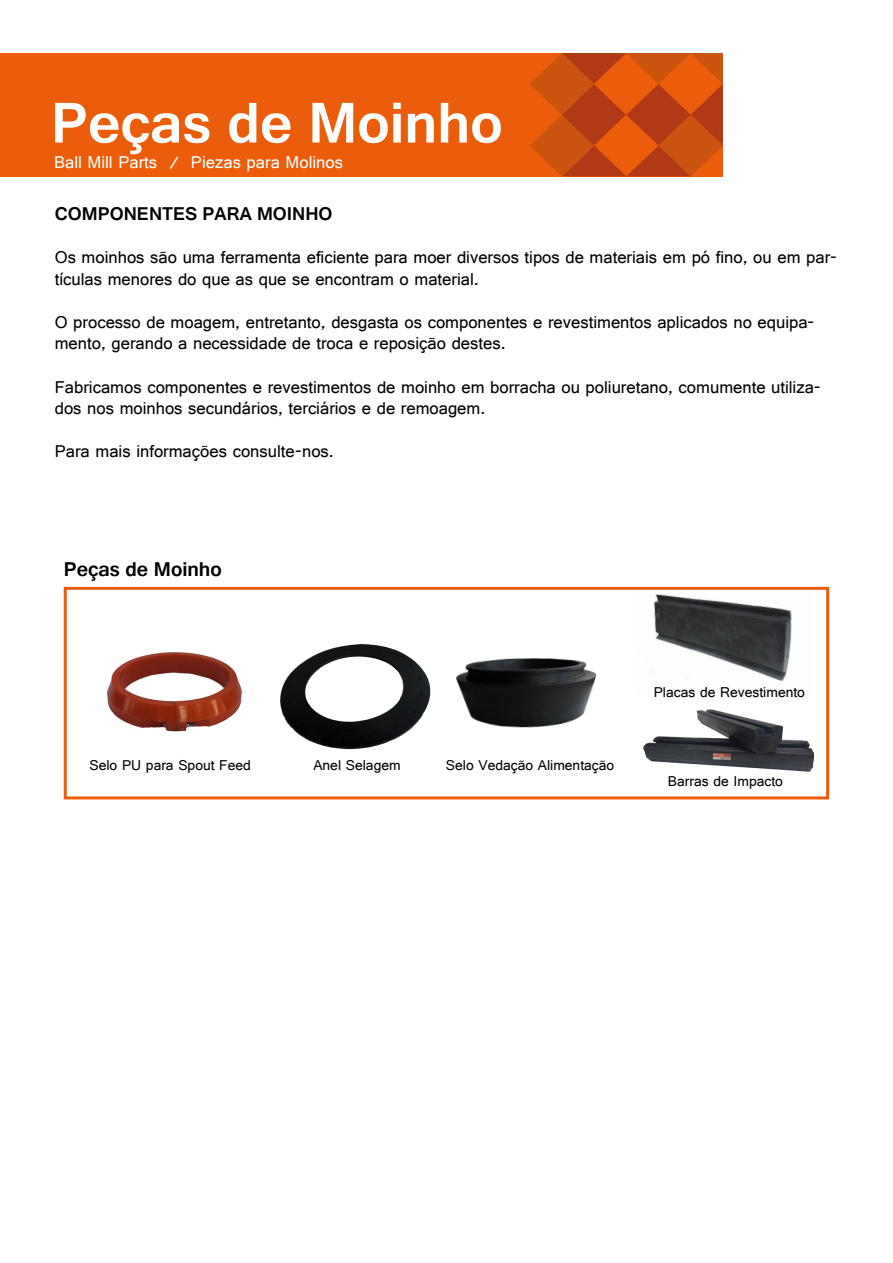
<style>
.page{position:relative;width:893px;height:1263px;background:#fff}
.page>*{position:absolute;margin:0;border:0;box-sizing:border-box;transform-origin:0 0}
.t1{font:700 60px "Gautami";color:#fff}
.t2{font:700 21px "Gautami";color:#000}
.t3{font:700 19.5px "Gautami";color:#000}
.t4{font:18px/21.6px "Gautami";color:#000}
.t5{font:18px "Gautami";color:#fff}
.t6{font:15px "Gautami";color:#000}
</style>
<div class="page">
<div style="left:0;top:53px;width:723px;height:123px;background:#eb5d0b"></div>
<svg style="left:530px;top:53px;width:193px;height:123px"></svg>
<div style="left:64px;top:587px;width:765px;height:212px;background:#fff;border:3px solid #eb5d0b"></div>
<img style="left:106px;top:652px;width:136px;height:80px">
<img style="left:280px;top:644px;width:151px;height:106px">
<img style="left:652px;top:594px;width:140px;height:95px">
<img style="left:456px;top:658px;width:141px;height:70px">
<img style="left:643px;top:709px;width:170px;height:63px">
<h1 class="t1" style="left:51px;top:87px;width:453px">Peças de Moinho</h1>
<p class="t5" style="left:54px;top:151px;width:291px">Ball Mill Parts / Piezas para Molinos</p>
<p class="t3" style="left:55px;top:202px;width:279px">COMPONENTES PARA MOINHO</p>
<p class="t4" style="left:55px;top:246px;width:784px">Os moinhos são uma ferramenta eficiente para moer diversos tipos de materiais em pó fino, ou em par&shy;tículas menores do que as que se encontram o material.</p>
<p class="t4" style="left:55px;top:311px;width:761px">O processo de moagem, entretanto, desgasta os componentes e revestimentos aplicados no equipa&shy;mento, gerando a necessidade de troca e reposição destes.</p>
<p class="t4" style="left:55px;top:375px;width:768px">Fabricamos componentes e revestimentos de moinho em borracha ou poliuretano, comumente utiliza&shy;dos nos moinhos secundários, terciários e de remoagem.</p>
<p class="t4" style="left:55px;top:440px;width:281px">Para mais informações consulte-nos.</p>
<p class="t2" style="left:64px;top:557px;width:160px">Peças de Moinho</p>
<p class="t6" style="left:89px;top:755px;width:163px">Selo PU para Spout Feed</p>
<p class="t6" style="left:313px;top:755px;width:89px">Anel Selagem</p>
<p class="t6" style="left:446px;top:755px;width:170px">Selo Vedação Alimentação</p>
<p class="t6" style="left:654px;top:683px;width:153px">Placas de Revestimento</p>
<p class="t6" style="left:668px;top:772px;width:116px">Barras de Impacto</p>
</div>
